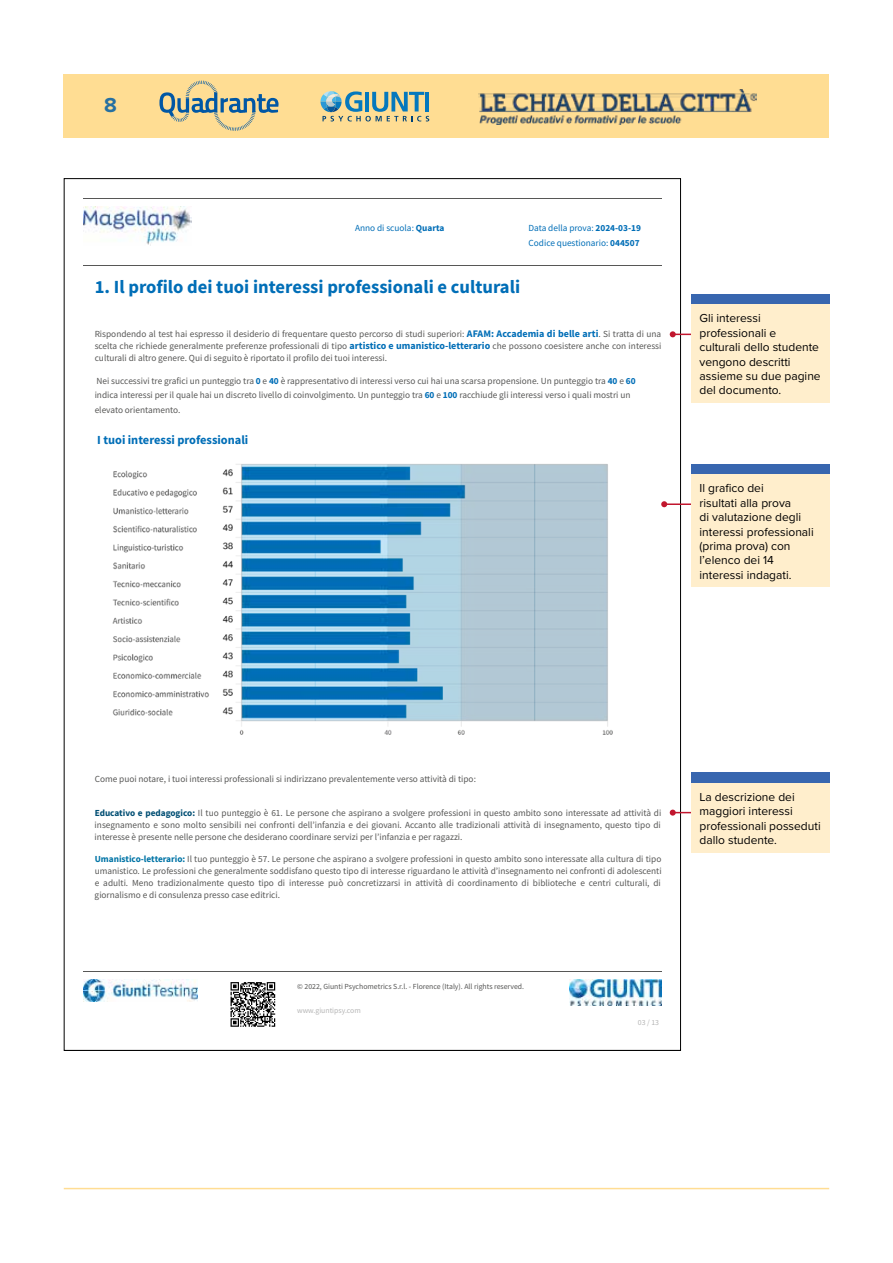
<style>
.page{position:relative;width:893px;height:1263px;background:#fff}
.page>*{position:absolute;margin:0;border:0;box-sizing:border-box;transform-origin:0 0}
.t1{font:700 21px "Proxima Nova";color:#2770a1}
.t2{font:700 18.6px "Source Sans Pro";color:#006eb7}
.t3{font:700 12.3px "Source Sans Pro";color:#006eb7}
.t4{font:12px/14.4px "Proxima Nova";color:#000}
.t5{font:9.3px/12.1px "Source Sans Pro";color:#575756;text-align:justify}
.t6{font:9.3px/14.7px "Source Sans Pro";color:#006eb7}
.t7{font:7.8px "Source Sans Pro";color:#575756}
.t8{font:7.8px "Source Sans Pro";color:#b5b5b5}
.s1{font-weight:700}
.s2{font-weight:700;font-size:10.05px;color:#006eb7}
.s3{font-weight:700;color:#006eb7}
.s4{font-weight:700;color:#004e73}
.s5{font-weight:700;color:#0074a6}
</style>
<div class="page">
<div style="left:64px;top:74px;width:765px;height:64px;background:#ffdd93"></div>
<img style="left:478px;top:89px;width:278px;height:35px">
<hr style="left:64px;top:1188px;width:765px;height:1px;background:#ffdd93">
<svg style="left:159px;top:81px;width:120px;height:50px"></svg>
<svg style="left:320px;top:91px;width:109px;height:30px"></svg>
<hr style="left:83px;top:198px;width:579px;height:1px;background:#575756">
<hr style="left:83px;top:265px;width:579px;height:1px;background:#575756">
<img style="left:83px;top:207px;width:109px;height:39px">
<img style="left:112px;top:464px;width:501px;height:271px">
<hr style="left:83px;top:971px;width:579px;height:1px;background:#575756">
<img style="left:83px;top:980px;width:115px;height:21px">
<svg style="left:230px;top:982px;width:46px;height:45px"></svg>
<img style="left:570px;top:980px;width:91px;height:25px">
<div style="left:691px;top:294px;width:138px;height:10px;background:#3866af"></div>
<div style="left:691px;top:304px;width:138px;height:99px;background:#fec"></div>
<div style="left:691px;top:464px;width:138px;height:10px;background:#3866af"></div>
<div style="left:691px;top:474px;width:138px;height:113px;background:#fec"></div>
<div style="left:691px;top:772px;width:138px;height:11px;background:#3866af"></div>
<div style="left:691px;top:783px;width:138px;height:69px;background:#fec"></div>
<svg style="left:670px;top:331px;width:21px;height:6px"></svg>
<hr style="left:664px;top:503px;width:27px;height:2px;background:#c1162e">
<svg style="left:661px;top:501px;width:6px;height:6px"></svg>
<svg style="left:670px;top:810px;width:21px;height:6px"></svg>
<h1 class="t1" style="left:104px;top:90px;width:14px">8</h1>
<p class="t6" style="left:355px;top:220px;width:91px">Anno di scuola: <span class="s1">Quarta</span></p>
<p class="t6" style="left:529px;top:220px;width:114px">Data della prova: <span class="s1">2024-03-19<br></span>Codice questionario: <span class="s1">044507</span></p>
<h2 class="t2" style="left:95px;top:274px;width:427px">1. Il profilo dei tuoi interessi professionali e culturali</h2>
<p class="t5" style="left:95px;top:328px;width:568px">Rispondendo al test hai espresso il desiderio di frequentare questo percorso di studi superiori: <span class="s2">AFAM: Accademia di belle arti</span>. Si tratta di una scelta che richiede generalmente preferenze professionali di tipo <span class="s2">artistico e umanistico-letterario</span> che possono coesistere anche con interessi culturali di altro genere. Qui di seguito è riportato il profilo dei tuoi interessi.</p>
<p class="t5" style="left:95px;top:374px;width:542px;line-height:14.2px;text-align:left">Nei successivi tre grafici un punteggio tra <span class="s3">0</span> e <span class="s3">40</span> è rappresentativo di interessi verso cui hai una scarsa propensione. Un punteggio tra <span class="s3">40</span> e <span class="s3">60 </span>indica interessi per il quale hai un discreto livello di coinvolgimento. Un punteggio tra <span class="s3">60</span> e <span class="s3">100</span> racchiude gli interessi verso i quali mostri un elevato orientamento.</p>
<h3 class="t3" style="left:97px;top:432px;width:153px">I tuoi interessi professionali</h3>
<p class="t4" style="left:699px;top:311px;width:123px">Gli interessi professionali e<br>culturali dello studente vengono descritti assieme su due pagine del documento.</p>
<p class="t4" style="left:699px;top:481px;width:116px">Il grafico dei<br>risultati alla prova<br>di valutazione degli interessi professionali (prima prova) con l’elenco dei 14 interessi indagati.</p>
<p class="t5" style="left:95px;top:773px;width:383px">Come puoi notare, i tuoi interessi professionali si indirizzano prevalentemente verso attività di tipo:</p>
<p class="t5" style="left:95px;top:806px;width:568px"><span class="s4">Educativo e pedagogico:</span> Il tuo punteggio è 61. Le persone che aspirano a svolgere professioni in questo ambito sono interessate ad attività di insegnamento e sono molto sensibili nei confronti dellʼinfanzia e dei giovani. Accanto alle tradizionali attività di insegnamento, questo tipo di interesse è presente nelle persone che desiderano coordinare servizi per lʼinfanzia e per ragazzi.</p>
<p class="t5" style="left:95px;top:853px;width:568px"><span class="s5">Umanistico-letterario:</span> Il tuo punteggio è 57. Le persone che aspirano a svolgere professioni in questo ambito sono interessate alla cultura di tipo umanistico. Le professioni che generalmente soddisfano questo tipo di interesse riguardano le attività dʼinsegnamento nei confronti di adolescenti e adulti. Meno tradizionalmente questo tipo di interesse può concretizzarsi in attività di coordinamento di biblioteche e centri culturali, di giornalismo e di consulenza presso case editrici.</p>
<p class="t7" style="left:297px;top:981px;width:228px">© 2022, Giunti Psychometrics S.r.l. - Florence (Italy). All rights reserved.</p>
<p class="t8" style="left:297px;top:1005px;width:65px">www.giuntipsy.com</p>
<p class="t8" style="left:638px;top:1018px;width:23px">03 / 13</p>
<p class="t4" style="left:699px;top:789px;width:123px">La descrizione dei maggiori interessi professionali posseduti dallo studente.</p>
</div>
